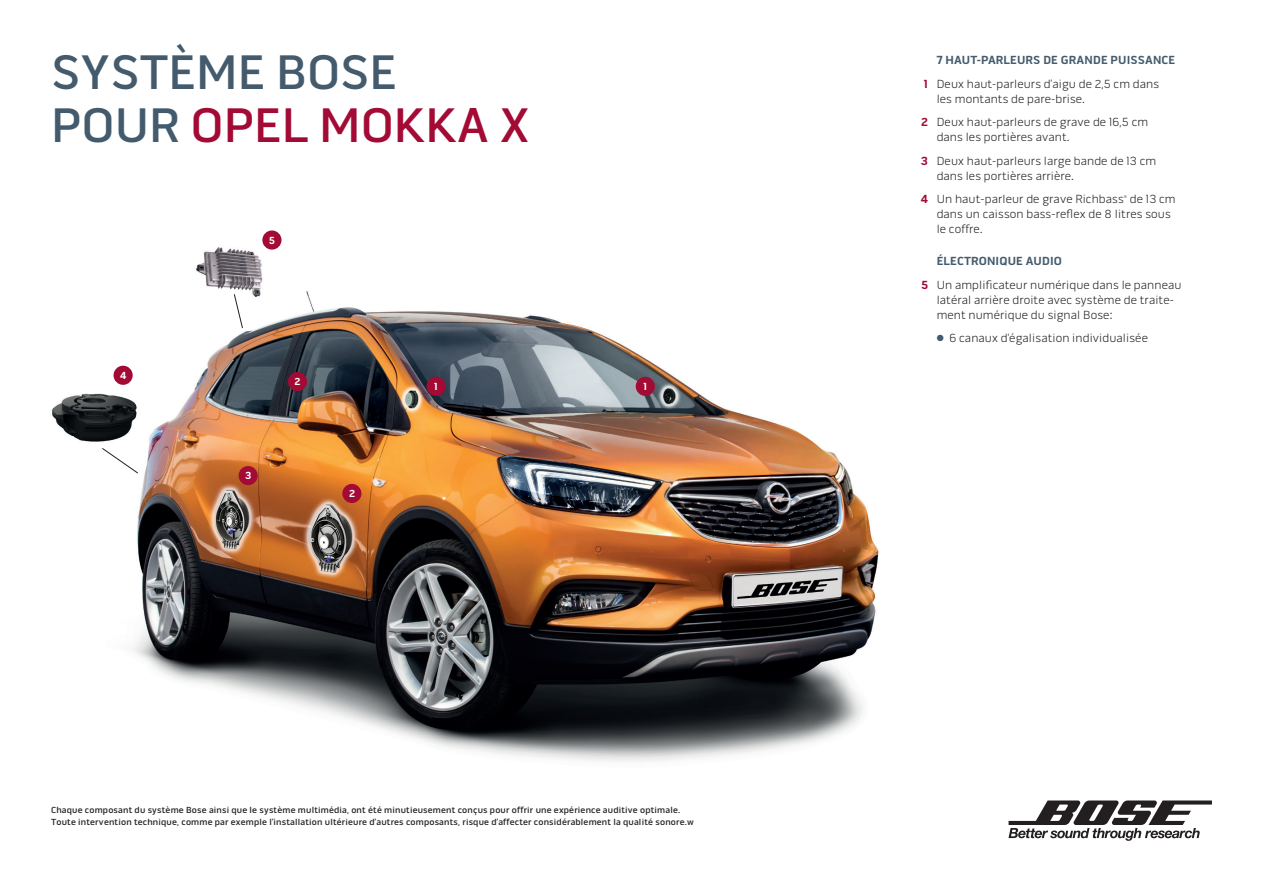
<style>
.page{position:relative;width:1263px;height:893px;background:#fff}
.page>*{position:absolute;margin:0;border:0;box-sizing:border-box;transform-origin:0 0}
.t1{font:500 49.5px "Bose Gothic";color:#a30a34}
.t2{font:500 49.5px "Bose Gothic Print";color:#435b6d}
.t3{font:300 12px/23.5px "Bose Gothic Print";letter-spacing:.01em;color:#231f20}
.t4{font:700 10.5px "Bose Gothic Print";color:#fff}
.t5{font:500 9px/12px "Bose Gothic Print";letter-spacing:.02em;color:#231f20}
.t6{font:300 3.9px "Bose Gothic Print";color:#231f20}
.s1{font-family:"Bose Gothic Print";color:#435b6d}
.s2{font-weight:700;color:#435b6d}
.s3{font-weight:700;color:#a30a34}
.s4{color:#435b6d}
</style>
<div class="page">
<img style="left:52px;top:230px;width:827px;height:532px">
<div style="left:426px;top:377px;width:20px;height:19px;background:#a30a34;border-radius:50%"></div>
<div style="left:636px;top:377px;width:19px;height:19px;background:#a30a34;border-radius:50%"></div>
<div style="left:342px;top:484px;width:19px;height:19px;background:#a30a34;border-radius:50%"></div>
<div style="left:239px;top:466px;width:19px;height:19px;background:#a30a34;border-radius:50%"></div>
<div style="left:114px;top:366px;width:19px;height:19px;background:#a30a34;border-radius:50%"></div>
<div style="left:262px;top:230px;width:19px;height:20px;background:#a30a34;border-radius:50%"></div>
<div style="left:288px;top:372px;width:19px;height:19px;background:#a30a34;border-radius:50%"></div>
<svg style="left:233px;top:293px;width:10px;height:36px"></svg>
<svg style="left:101px;top:447px;width:38px;height:27px"></svg>
<svg style="left:1008px;top:800px;width:204px;height:41px"></svg>
<h1 class="t2" style="left:51px;top:43px;width:348px">SYSTÈME BOSE</h1>
<h1 class="t1" style="left:51px;top:96px;width:480px"><span class="s1">POUR</span> OPEL MOKKA X</h1>
<p class="t4" style="left:120px;top:369px;width:8px">4</p>
<p class="t4" style="left:269px;top:234px;width:8px">5</p>
<p class="t4" style="left:245px;top:469px;width:8px">3</p>
<p class="t4" style="left:295px;top:375px;width:7px">2</p>
<p class="t4" style="left:349px;top:487px;width:7px">2</p>
<p class="t4" style="left:434px;top:380px;width:5px">1</p>
<p class="t4" style="left:643px;top:380px;width:5px">1</p>
<p class="t5" style="left:51px;top:804px;width:644px">Chaque composant du système Bose ainsi que le système multimédia, ont été minutieusement conçus pour offrir une expérience auditive optimale.<br>Toute intervention technique, comme par exemple l’installation ultérieure d’autres composants, risque d’affecter considérablement la qualité sonore.w</p>
<p class="t3" style="left:924px;top:49px;width:253px;text-indent:13px"><span class="s2">7 HAUT-PARLEURS DE GRANDE PUISSANCE<br></span><span class="s3">1</span> Deux haut-parleurs d’aigu de 2,5 cm dans</p>
<p class="t3" style="left:921px;top:87px;width:228px;text-indent:15px">les montants de pare-brise.<br><span class="s3">2</span> Deux haut-parleurs de grave de 16,5 cm</p>
<p class="t3" style="left:921px;top:126px;width:237px;text-indent:16px">dans les portières avant.<br><span class="s3">3</span> Deux haut-parleurs large bande de 13 cm</p>
<p class="t3" style="left:921px;top:164px;width:204px;text-indent:16px">dans les portières arrière.<br><span class="s3">4</span> Un haut-parleur de grave Richbass</p>
<p class="t6" style="left:1124px;top:194px;width:5px">®</p>
<p class="t3" style="left:937px;top:192px;width:240px;line-height:15px;text-indent:193px">de 13 cm dans un caisson bass-reflex de 8 litres sous le coffre.</p>
<p class="t3" style="left:921px;top:250px;width:262px;text-indent:16px"><span class="s2">ÉLECTRONIQUE AUDIO<br></span><span class="s3">5</span> Un amplificateur numérique dans le panneau</p>
<p class="t3" style="left:937px;top:292px;width:239px;line-height:15px">latéral arrière droite avec système de traite&shy;ment numérique du signal Bose:</p>
<p class="t3" style="left:937px;top:327px;width:213px"><span class="s4">●</span> 6 canaux d‘égalisation individualisée</p>
</div>
